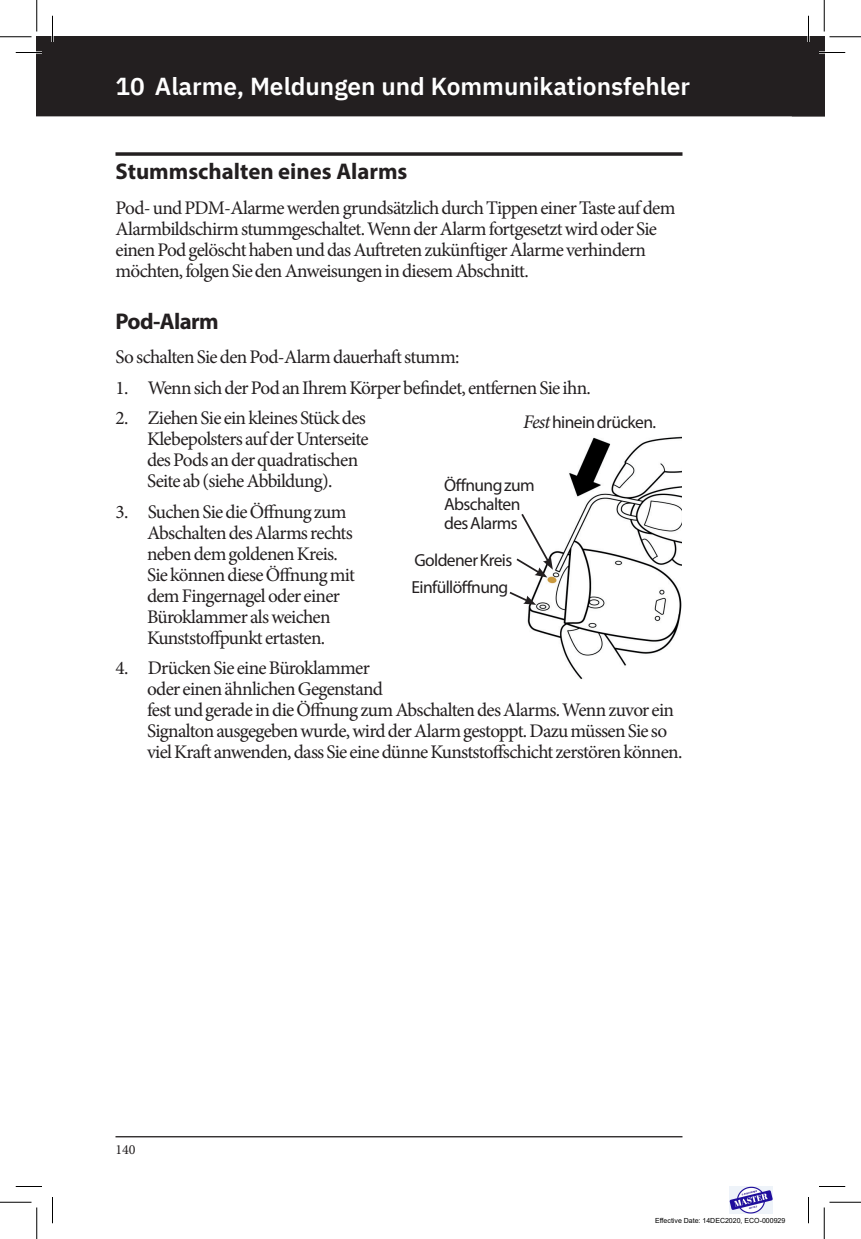
<style>
.page{position:relative;width:861px;height:1239px;background:#fff}
.page>*{position:absolute;margin:0;border:0;box-sizing:border-box;transform-origin:0 0}
.t1{font:600 24.5px "IBM Plex Sans";color:#fff}
.Head1{font:700 22.75px "Myriad Pro";color:#231f20}
.Head2{font:700 22.75px "Myriad Pro";letter-spacing:-.025em;color:#231f20}
.BodyText{font:19.25px/21px "Minion Pro";letter-spacing:-.035em;color:#231f20}
.Callout{font:17.5px/19.2px "Myriad Pro";letter-spacing:-.035em;color:#231f20}
.t2{font:14px "Minion Pro";color:#231f20}
.t3{font:7px "Arial";color:#000}
.s1{font-family:"Minion Pro";font-style:italic;font-size:19.25px}
</style>
<div class="page">
<div style="left:37px;top:37px;width:787px;height:79px;background:#231f20"></div>
<hr style="left:116px;top:1136px;width:566px;height:1px;background:#231f20">
<svg style="left:116px;top:152px;width:566px;height:4px;background:#3e3a3b"></svg>
<img style="left:527px;top:436px;width:155px;height:244px">
<svg style="left:509px;top:590px;width:27px;height:15px"></svg>
<svg style="left:516px;top:512px;width:37px;height:66px"></svg>
<hr style="left:16px;top:51px;width:26px;height:3px;background:#fff">
<hr style="left:51px;top:16px;width:3px;height:26px;background:#fff">
<svg style="left:16px;top:52px;width:26px;height:1px"></svg>
<svg style="left:16px;top:1186px;width:26px;height:1px"></svg>
<svg style="left:819px;top:1186px;width:26px;height:1px"></svg>
<svg style="left:52px;top:16px;width:1px;height:26px"></svg>
<svg style="left:52px;top:1197px;width:1px;height:26px"></svg>
<svg style="left:792px;top:16px;width:53px;height:100px"></svg>
<svg style="left:808px;top:1197px;width:1px;height:26px"></svg>
<hr style="left:830px;top:36px;width:31px;height:2px;background:#fff">
<hr style="left:823px;top:0;width:2px;height:32px;background:#fff">
<hr style="left:0;top:36px;width:32px;height:1px;background:#000">
<hr style="left:830px;top:36px;width:31px;height:1px;background:#000">
<hr style="left:0;top:1202px;width:32px;height:1px;background:#000">
<hr style="left:830px;top:1202px;width:31px;height:1px;background:#000">
<hr style="left:36px;top:0;width:1px;height:32px;background:#000">
<hr style="left:36px;top:1208px;width:1px;height:31px;background:#000">
<hr style="left:824px;top:0;width:1px;height:32px;background:#000">
<hr style="left:824px;top:1208px;width:1px;height:31px;background:#000">
<img style="left:730px;top:1186px;width:43px;height:28px">
<p class="t1" style="left:116px;top:67px;width:576px">10 Alarme, Meldungen und Kommunikationsfehler</p>
<p class="Head1" style="left:116px;top:157px;width:294px">Stummschalten eines Alarms</p>
<p class="BodyText" style="left:116px;top:197px;width:561px">Pod- und PDM-Alarme werden grundsätzlich durch Tippen einer Taste auf dem Alarmbildschirm stummgeschaltet. Wenn der Alarm fortgesetzt wird oder Sie einen Pod gelöscht haben und das Auftreten zukünftiger Alarme verhindern möchten, folgen Sie den Anweisungen in diesem Abschnitt.</p>
<p class="Head2" style="left:116px;top:306px;width:105px">Pod-Alarm</p>
<p class="BodyText" style="left:116px;top:347px;width:346px">So schalten Sie den Pod-Alarm dauerhaft stumm:</p>
<p class="BodyText" style="left:116px;top:377px;width:477px">1. Wenn sich der Pod an Ihrem Körper befindet, entfernen Sie ihn.</p>
<p class="BodyText" style="left:147px;top:408px;width:223px;text-indent:-32px">2. Ziehen Sie ein kleines Stück des<br>Klebepolsters auf der Unterseite des Pods an der quadratischen<br>Seite ab (siehe Abbildung).</p>
<p class="BodyText" style="left:147px;top:501px;width:210px;text-indent:-32px">3. Suchen Sie die Öffnung zum<br>Abschalten des Alarms rechts neben dem goldenen Kreis.<br>Sie können diese Öffnung mit dem Fingernagel oder einer<br>Büroklammer als weichen<br>Kunststoffpunkt ertasten.</p>
<p class="BodyText" style="left:147px;top:658px;width:537px;text-indent:-32px">4. Drücken Sie eine Büroklammer<br>oder einen ähnlichen Gegenstand<br>fest und gerade in die Öffnung zum Abschalten des Alarms. Wenn zuvor ein Signalton ausgegeben wurde, wird der Alarm gestoppt. Dazu müssen Sie so viel Kraft anwenden, dass Sie eine dünne Kunststoffschicht zerstören können.</p>
<p class="Callout" style="left:523px;top:413px;width:134px"><span class="s1">Fest</span> hinein drücken.</p>
<p class="Callout" style="left:444px;top:475px;width:92px">Öffnung zum<br>Abschalten des Alarms</p>
<p class="Callout" style="left:414px;top:551px;width:99px">Goldener Kreis</p>
<p class="Callout" style="left:412px;top:577px;width:98px">Einfüllöffnung</p>
<p class="t2" style="left:116px;top:1140px;width:22px">140</p>
<p class="t3" style="left:655px;top:1215px;width:132px">Effective Date: 14DEC2020, ECO-000929</p>
</div>
